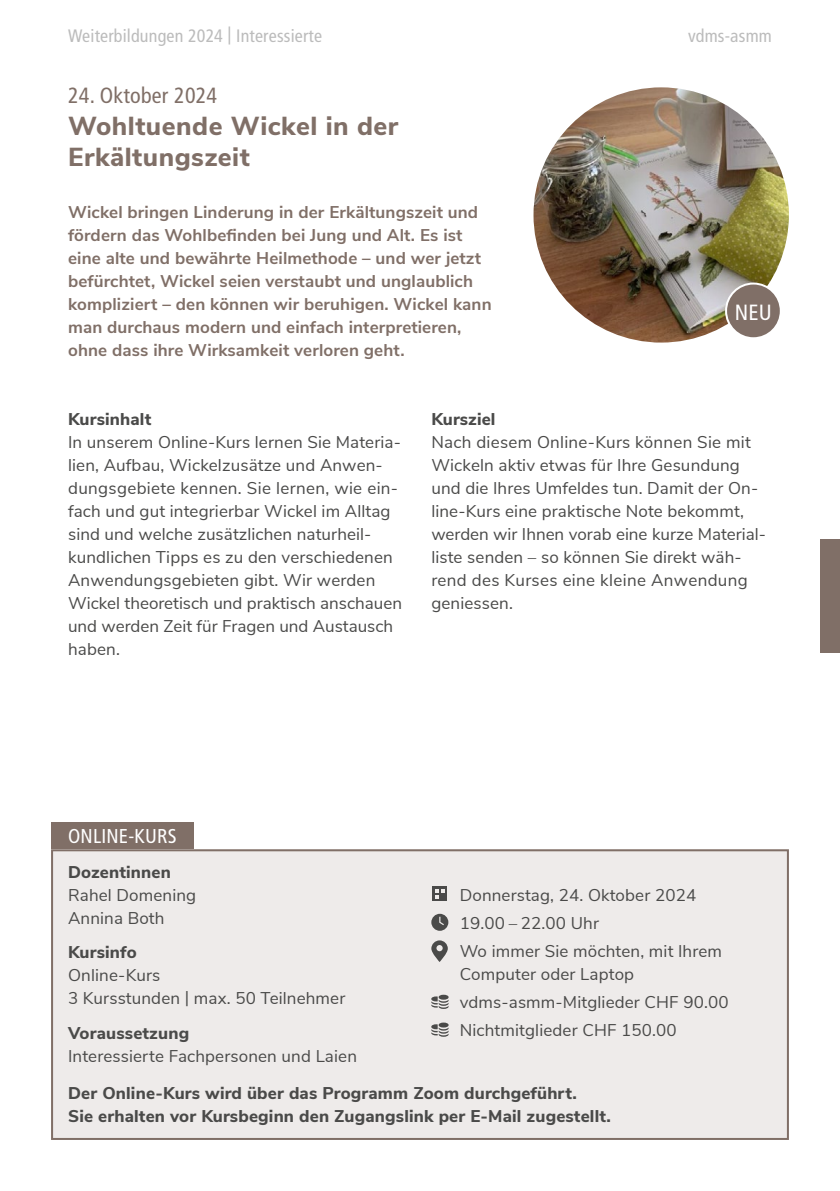
<style>
.page{position:relative;width:840px;height:1191px;background:#fff}
.page>*{position:absolute;margin:0;border:0;box-sizing:border-box;transform-origin:0 0}
.t1{font:800 26px/31px "Nunito Sans";letter-spacing:.02em;color:#806f67}
.t2{font:condensed 22px "Frutiger LT Std";letter-spacing:.01em;color:#806f67}
.t3{font:condensed 22px "Frutiger LT Std";color:#fff}
.t4{font:condensed 20px "Frutiger LT Std";letter-spacing:.01em;color:#fff}
.t5{font:condensed 18px "Frutiger LT Std";letter-spacing:.01em;color:#bcbcbc}
.t6{font:17px/23px "Nunito Sans";letter-spacing:.01em;color:#4a4a49}
.t7{font:700 17px/23px "Nunito Sans";letter-spacing:.01em;color:#806f67}
.t8{font:800 17px/23px "Nunito Sans";letter-spacing:.01em;color:#4a4a49}
</style>
<div class="page">
<div style="left:819px;top:539px;width:20px;height:113px;background:#806f67"></div>
<img style="left:533px;top:87px;width:255px;height:255px;border-radius:128px">
<div style="left:725px;top:283px;width:55px;height:55px;background:#806f67;border-radius:50%"></div>
<div style="left:724px;top:282px;width:57px;height:57px;border:2px solid #fff;border-radius:50%"></div>
<div style="left:51px;top:849px;width:737px;height:291px;background:#eeebea"></div>
<div style="left:431px;top:913px;width:17px;height:17px;background:#4a4a49;border-radius:50%"></div>
<svg style="left:439px;top:915px;width:6px;height:10px"></svg>
<div style="left:432px;top:887px;width:14px;height:14px;background:#4a4a49"></div>
<svg style="left:435px;top:889px;width:9px;height:9px"></svg>
<svg style="left:431px;top:994px;width:17px;height:15px"></svg>
<svg style="left:431px;top:1022px;width:17px;height:14px"></svg>
<svg style="left:431px;top:940px;width:16px;height:22px"></svg>
<svg style="left:436px;top:945px;width:6px;height:6px"></svg>
<div style="left:51px;top:822px;width:142px;height:27px;background:#806f67"></div>
<div style="left:51px;top:849px;width:737px;height:291px;border:2px solid #806f67"></div>
<p class="t5" style="left:68px;top:25px;width:255px">Weiterbildungen 2024 | Interessierte</p>
<p class="t5" style="left:687px;top:25px;width:85px">vdms-asmm</p>
<p class="t2" style="left:68px;top:82px;width:150px">24. Oktober 2024</p>
<h1 class="t1" style="left:68px;top:109px;width:331px">Wohltuende Wickel in der<br>Erkältungszeit</h1>
<p class="t7" style="left:68px;top:199px;width:425px">Wickel bringen Linderung in der Erkältungszeit und fördern das Wohlbefinden bei Jung und Alt. Es ist eine alte und bewährte Heilmethode – und wer jetzt befürchtet, Wickel seien verstaubt und unglaublich kompliziert – den können wir beruhigen. Wickel kann man durchaus modern und einfach interpretieren, ohne dass ihre Wirksamkeit verloren geht.</p>
<p class="t3" style="left:734px;top:299px;width:39px">NEU</p>
<p class="t8" style="left:68px;top:406px;width:85px">Kursinhalt</p>
<p class="t6" style="left:68px;top:429px;width:335px">In unserem Online-Kurs lernen Sie Materia&shy;lien, Aufbau, Wickelzusätze und Anwen&shy;dungsgebiete kennen. Sie lernen, wie ein&shy;fach und gut integrierbar Wickel im Alltag sind und welche zusätzlichen naturheil&shy;kundlichen Tipps es zu den verschiedenen Anwendungsgebieten gibt. Wir werden Wickel theoretisch und praktisch anschauen und werden Zeit für Fragen und Austausch haben.</p>
<p class="t8" style="left:431px;top:406px;width:66px">Kursziel</p>
<p class="t6" style="left:431px;top:429px;width:336px">Nach diesem Online-Kurs können Sie mit Wickeln aktiv etwas für Ihre Gesundung und die Ihres Umfeldes tun. Damit der On&shy;line-Kurs eine praktische Note bekommt, werden wir Ihnen vorab eine kurze Material&shy;liste senden – so können Sie direkt wäh&shy;rend des Kurses eine kleine Anwendung geniessen.</p>
<p class="t4" style="left:68px;top:824px;width:110px">ONLINE-KURS</p>
<p class="t8" style="left:68px;top:859px;width:104px">Dozentinnen</p>
<p class="t6" style="left:68px;top:882px;width:130px">Rahel Domening<br>Annina Both</p>
<p class="t8" style="left:68px;top:940px;width:70px">Kursinfo</p>
<p class="t6" style="left:68px;top:962px;width:278px">Online-Kurs<br>3 Kursstunden | max. 50 Teilnehmer</p>
<p class="t8" style="left:68px;top:1020px;width:122px">Voraussetzung</p>
<p class="t6" style="left:68px;top:1043px;width:290px">Interessierte Fachpersonen und Laien</p>
<p class="t8" style="left:68px;top:1080px;width:544px">Der Online-Kurs wird über das Programm Zoom durchgeführt.<br>Sie erhalten vor Kursbeginn den Zugangslink per E-Mail zugestellt.</p>
<p class="t6" style="left:459px;top:880px;width:263px;line-height:28px">Donnerstag, 24. Oktober 2024<br>19.00 – 22.00 Uhr<br>Wo immer Sie möchten, mit Ihrem</p>
<p class="t6" style="left:459px;top:959px;width:270px;line-height:28px">Computer oder Laptop vdms-asmm-Mitglieder CHF 90.00<br>Nichtmitglieder CHF 150.00</p>
</div>
